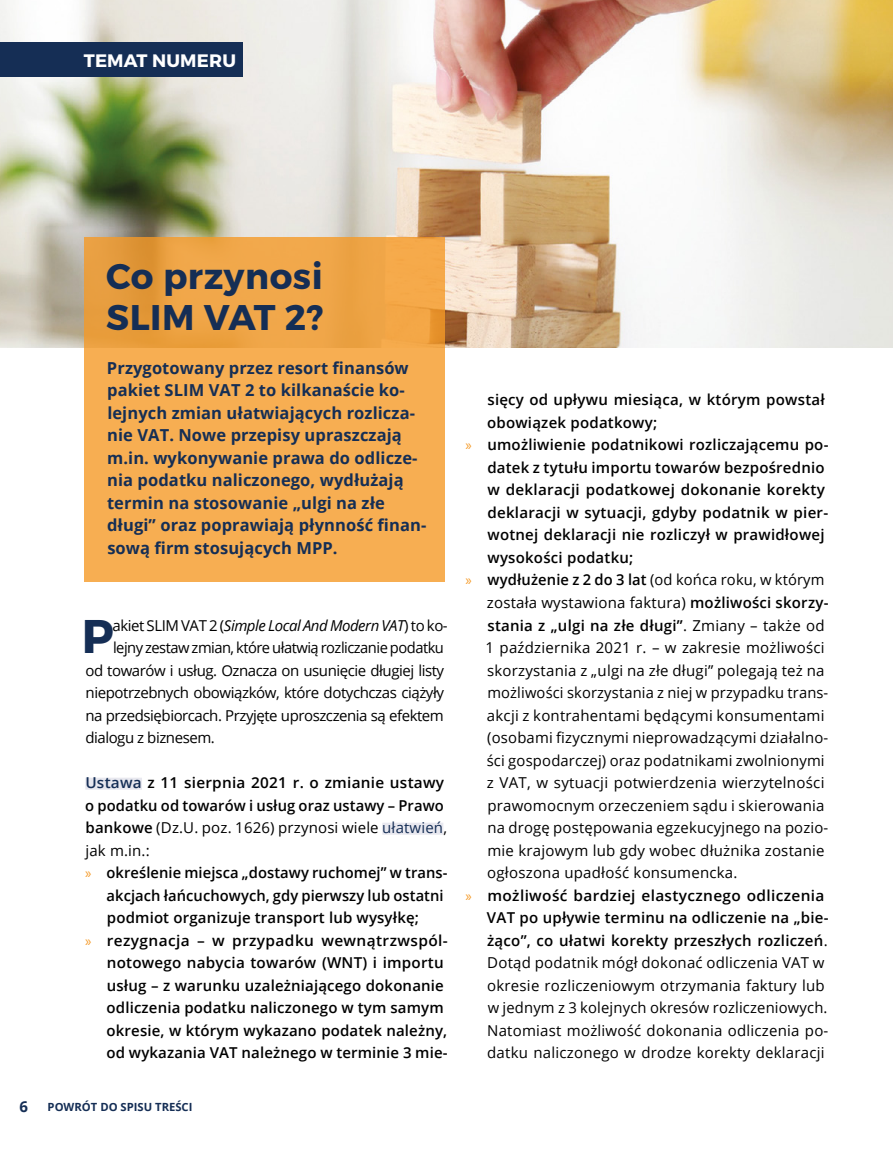
<style>
.page{position:relative;width:893px;height:1149px;background:#fff}
.page>*{position:absolute;margin:0;border:0;box-sizing:border-box;transform-origin:0 0}
.t1{font:47.1px "Trueno Bd";color:#152e55}
.t2{font:35.7px/40.5px "Trueno Bd";letter-spacing:.015em;color:#152e55}
.t3{font:18px "Trueno Bd";letter-spacing:.01em;color:#fff}
.t4{font:700 16.5px/22.5px "Open Sans";letter-spacing:.005em;color:#152e55}
.t5{font:600 15px "Open Sans";letter-spacing:.015em;color:#000}
.t6{font:15px "Open Sans";letter-spacing:.015em;color:#000}
.t7{font:15px "Open Sans";letter-spacing:-.03em;color:#000}
.t8{font:15px "Open Sans";letter-spacing:-.035em;color:#000}
.t9{font:italic 15px "Open Sans";letter-spacing:-.03em;color:#000}
.t10{font:700 15px "Open Sans";color:#152e55}
.t11{font:700 11.25px "Open Sans";color:#152e55}
.s1{font-style:normal}
.s2{color:#152e55}
.s3{font-weight:600}
.s4{font-family:"Myriad Pro";font-weight:400;color:#f59a27}
.s5{font-family:"Myriad Pro";color:#f59a27}
.s6{font-weight:400}
</style>
<div class="page">
<img style="left:0;top:0;width:893px;height:348px">
<svg style="left:84px;top:237px;width:360px;height:344px;background:#f3aa4d"></svg>
<div style="left:0;top:42px;width:243px;height:34px;background:#152e55"></div>
<div style="left:85px;top:777px;width:57px;height:12px;background:#e8e8ef"></div>
<div style="left:382px;top:822px;width:61px;height:12px;background:#e8e8ef"></div>
<p class="t3" style="left:84px;top:49px;width:154px">TEMAT NUMERU</p>
<h2 class="t2" style="left:106px;top:257px;width:219px">Co przynosi<br>SLIM VAT 2?</h2>
<p class="t4" style="left:107px;top:356px;width:321px">Przygotowany przez resort finansów pakiet SLIM VAT 2 to kilkanaście ko&shy;lejnych zmian ułatwiających rozlicza&shy;nie VAT. Nowe przepisy upraszczają m.in. wykonywanie prawa do odlicze&shy;nia podatku naliczonego, wydłużają termin na stosowanie „ulgi na złe długi” oraz poprawiają płynność finan&shy;sową firm stosujących MPP.</p>
<h1 class="t1" style="left:82px;top:607px;width:34px">P</h1>
<p class="t9" style="left:112px;top:614px;width:337px"><span class="s1">akiet SLIM VAT 2 (</span>Simple Local And Modern VAT<span class="s1">) to ko-</span></p>
<p class="t8" style="left:113px;top:637px;width:332px">lejny zestaw zmian, które ułatwią rozliczanie podatku</p>
<p class="t7" style="left:85px;top:659px;width:360px">od towarów i usług. Oznacza on usunięcie długiej listy</p>
<p class="t7" style="left:86px;top:682px;width:360px">niepotrzebnych obowiązków, które dotychczas ciążyły</p>
<p class="t7" style="left:86px;top:704px;width:360px">na przedsiębiorcach. Przyjęte uproszczenia są efektem</p>
<p class="t7" style="left:85px;top:727px;width:131px">dialogu z biznesem.</p>
<p class="t5" style="left:85px;top:772px;width:360px"><span class="s2">Ustawa</span> z 11 sierpnia 2021 r. o zmianie ustawy</p>
<p class="t5" style="left:85px;top:794px;width:360px">o podatku od towarów i usług oraz ustawy – Prawo</p>
<p class="t6" style="left:86px;top:817px;width:363px"><span class="s3">bankowe</span> (Dz.U. poz. 1626) przynosi wiele <span class="s2">ułatwień</span>,</p>
<p class="t6" style="left:86px;top:839px;width:66px">jak m.in.:</p>
<p class="t5" style="left:85px;top:862px;width:364px"><span class="s4">»</span> określenie miejsca „dostawy ruchomej” w trans-</p>
<p class="t5" style="left:107px;top:884px;width:339px">akcjach łańcuchowych, gdy pierwszy lub ostatni</p>
<p class="t5" style="left:107px;top:907px;width:314px">podmiot organizuje transport lub wysyłkę;</p>
<p class="t5" style="left:85px;top:929px;width:364px"><span class="s4">»</span> rezygnacja – w przypadku wewnątrzwspól-</p>
<p class="t5" style="left:107px;top:952px;width:338px">notowego nabycia towarów (WNT) i importu</p>
<p class="t5" style="left:107px;top:974px;width:339px">usług – z warunku uzależniającego dokonanie</p>
<p class="t5" style="left:107px;top:997px;width:339px">odliczenia podatku naliczonego w tym samym</p>
<p class="t5" style="left:107px;top:1019px;width:342px">okresie, w którym wykazano podatek należny,</p>
<p class="t5" style="left:107px;top:1042px;width:343px">od wykazania VAT należnego w terminie 3 mie-</p>
<p class="t10" style="left:20px;top:1095px;width:10px">6</p>
<p class="t11" style="left:48px;top:1098px;width:146px">POWRÓT DO SPISU TREŚCI</p>
<p class="t5" style="left:488px;top:389px;width:339px">sięcy od upływu miesiąca, w którym powstał</p>
<p class="t5" style="left:487px;top:412px;width:172px">obowiązek podatkowy;</p>
<p class="t5" style="left:466px;top:434px;width:364px"><span class="s4">»</span> umożliwienie podatnikowi rozliczającemu po-</p>
<p class="t5" style="left:487px;top:457px;width:339px">datek z tytułu importu towarów bezpośrednio</p>
<p class="t5" style="left:487px;top:479px;width:339px">w deklaracji podatkowej dokonanie korekty</p>
<p class="t5" style="left:487px;top:502px;width:343px">deklaracji w sytuacji, gdyby podatnik w pier-</p>
<p class="t5" style="left:487px;top:524px;width:339px">wotnej deklaracji nie rozliczył w prawidłowej</p>
<p class="t5" style="left:487px;top:547px;width:147px">wysokości podatku;</p>
<p class="t6" style="left:466px;top:569px;width:360px"><span class="s5">»</span> <span class="s3">wydłużenie z 2 do 3 lat</span> (od końca roku, w którym</p>
<p class="t6" style="left:487px;top:592px;width:343px">została wystawiona faktura) <span class="s3">możliwości skorzy-</span></p>
<p class="t5" style="left:488px;top:614px;width:339px">stania z „ulgi na złe długi”<span class="s6">. Zmiany – także od</span></p>
<p class="t6" style="left:486px;top:637px;width:340px">1 października 2021 r. – w zakresie możliwości</p>
<p class="t6" style="left:487px;top:659px;width:339px">skorzystania z „ulgi na złe długi” polegają też na</p>
<p class="t6" style="left:487px;top:682px;width:342px">możliwości skorzystania z niej w przypadku trans-</p>
<p class="t6" style="left:487px;top:704px;width:339px">akcji z kontrahentami będącymi konsumentami</p>
<p class="t6" style="left:487px;top:727px;width:343px">(osobami fizycznymi nieprowadzącymi działalno-</p>
<p class="t6" style="left:487px;top:749px;width:340px">ści gospodarczej) oraz podatnikami zwolnionymi</p>
<p class="t6" style="left:487px;top:772px;width:339px">z VAT, w sytuacji potwierdzenia wierzytelności</p>
<p class="t6" style="left:487px;top:794px;width:339px">prawomocnym orzeczeniem sądu i skierowania</p>
<p class="t6" style="left:487px;top:817px;width:342px">na drogę postępowania egzekucyjnego na pozio-</p>
<p class="t6" style="left:487px;top:839px;width:339px">mie krajowym lub gdy wobec dłużnika zostanie</p>
<p class="t6" style="left:487px;top:862px;width:252px">ogłoszona upadłość konsumencka.</p>
<p class="t5" style="left:466px;top:884px;width:360px"><span class="s4">»</span> możliwość bardziej elastycznego odliczenia</p>
<p class="t5" style="left:487px;top:907px;width:343px">VAT po upływie terminu na odliczenie na „bie-</p>
<p class="t5" style="left:487px;top:929px;width:342px">żąco”, co ułatwi korekty przeszłych rozliczeń<span class="s6">.</span></p>
<p class="t6" style="left:487px;top:952px;width:339px">Dotąd podatnik mógł dokonać odliczenia VAT w</p>
<p class="t6" style="left:487px;top:974px;width:339px">okresie rozliczeniowym otrzymania faktury lub</p>
<p class="t6" style="left:488px;top:997px;width:341px">w jednym z 3 kolejnych okresów rozliczeniowych.</p>
<p class="t6" style="left:487px;top:1019px;width:343px">Natomiast możliwość dokonania odliczenia po-</p>
<p class="t6" style="left:487px;top:1042px;width:339px">datku naliczonego w drodze korekty deklaracji</p>
</div>
